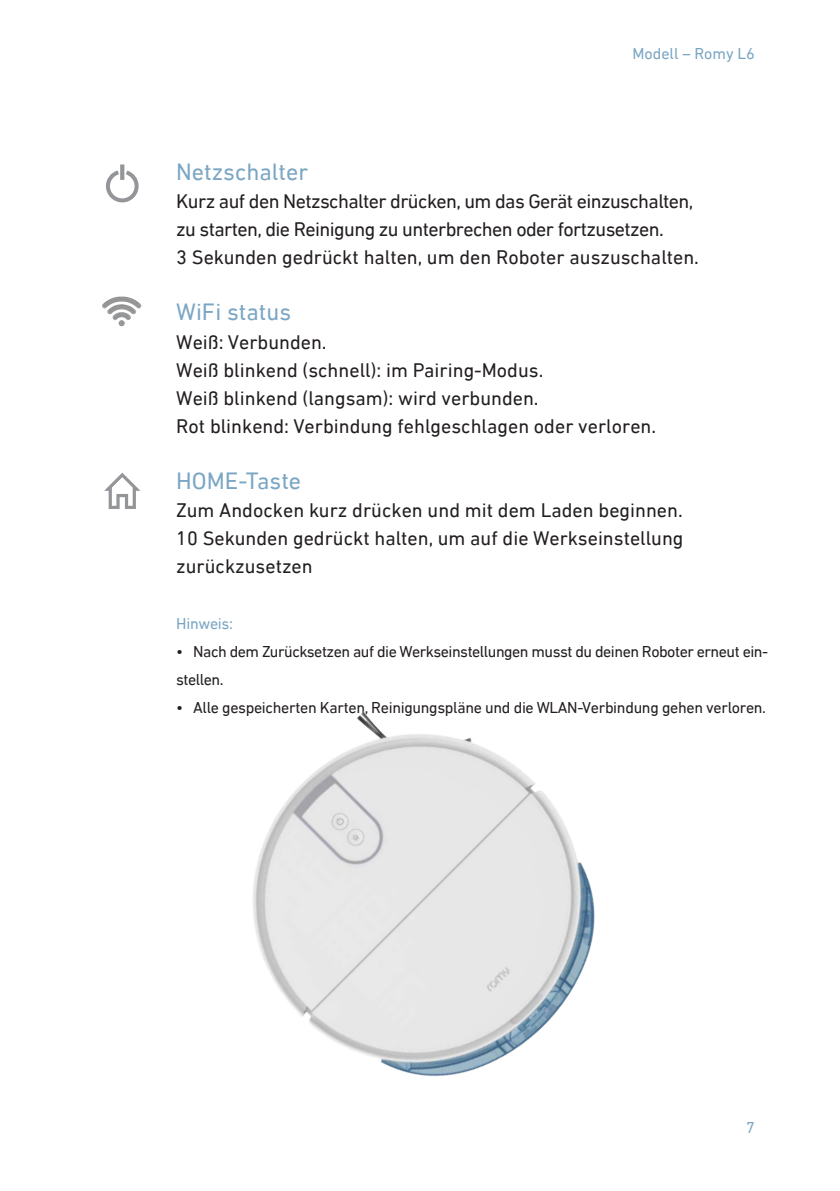
<style>
.page{position:relative;width:840px;height:1191px;background:#fff}
.page>*{position:absolute;margin:0;border:0;box-sizing:border-box;transform-origin:0 0}
.Text_blue_12{font:24px "DIN Next LT Pro";color:#7ba6c3}
.Text_black_10_100622{font:20px/28px "DIN Next LT Pro";color:#231f20}
.Text_black_10_100622-2{font:20px/28px "DIN Next LT Pro";letter-spacing:-.03em;color:#231f20}
.Text_black_10_100622-3{font:16px/28px "DIN Next LT Pro";letter-spacing:-.03em;color:#231f20}
.Text_black_10_100622-4{font:16px "DIN Next LT Pro";color:#7ba6c3}
.Text_black_10_100622-5{font:16px "DIN Next LT Pro";letter-spacing:-.02em;color:#7ba6c3}
</style>
<div class="page">
<img style="left:253px;top:711px;width:342px;height:366px">
<svg style="left:106px;top:167px;width:33px;height:36px"></svg>
<svg style="left:120px;top:164px;width:4px;height:16px"></svg>
<svg style="left:104px;top:472px;width:36px;height:37px"></svg>
<img style="left:102px;top:296px;width:40px;height:31px">
<p class="Text_blue_12" style="left:176px;top:158px;width:133px">Netzschalter</p>
<p class="Text_black_10_100622-4" style="left:632px;top:45px;width:124px">Modell – Romy L6</p>
<p class="Text_black_10_100622-2" style="left:176px;top:187px;width:518px">Kurz auf den Netzschalter drücken, um das Gerät einzuschalten, zu starten, die Reinigung zu unterbrechen oder fortzusetzen.</p>
<p class="Text_black_10_100622" style="left:176px;top:243px;width:524px">3 Sekunden gedrückt halten, um den Roboter auszuschalten.</p>
<p class="Text_blue_12" style="left:176px;top:298px;width:116px">WiFi status</p>
<p class="Text_black_10_100622" style="left:176px;top:327px;width:152px">Weiß: Verbunden.</p>
<p class="Text_black_10_100622" style="left:176px;top:355px;width:368px">Weiß blinkend (schnell): im Pairing-Modus.</p>
<p class="Text_black_10_100622" style="left:176px;top:383px;width:364px">Weiß blinkend (langsam): wird verbunden.</p>
<p class="Text_black_10_100622" style="left:176px;top:411px;width:481px">Rot blinkend: Verbindung fehlgeschlagen oder verloren.</p>
<p class="Text_blue_12" style="left:176px;top:466px;width:126px">HOME-Taste</p>
<p class="Text_black_10_100622" style="left:176px;top:495px;width:507px">Zum Andocken kurz drücken und mit dem Laden beginnen.</p>
<p class="Text_black_10_100622" style="left:176px;top:523px;width:508px">10 Sekunden gedrückt halten, um auf die Werkseinstellung zurückzusetzen</p>
<p class="Text_black_10_100622-5" style="left:176px;top:614px;width:58px">Hinweis:</p>
<p class="Text_black_10_100622-3" style="left:176px;top:637px;width:593px">• Nach dem Zurücksetzen auf die Werkseinstellungen musst du deinen Roboter erneut ein&shy;stellen.</p>
<p class="Text_black_10_100622-3" style="left:176px;top:693px;width:591px">• Alle gespeicherten Karten, Reinigungspläne und die WLAN-Verbindung gehen verloren.</p>
<p class="Text_black_10_100622-4" style="left:745px;top:1118px;width:10px">7</p>
</div>
